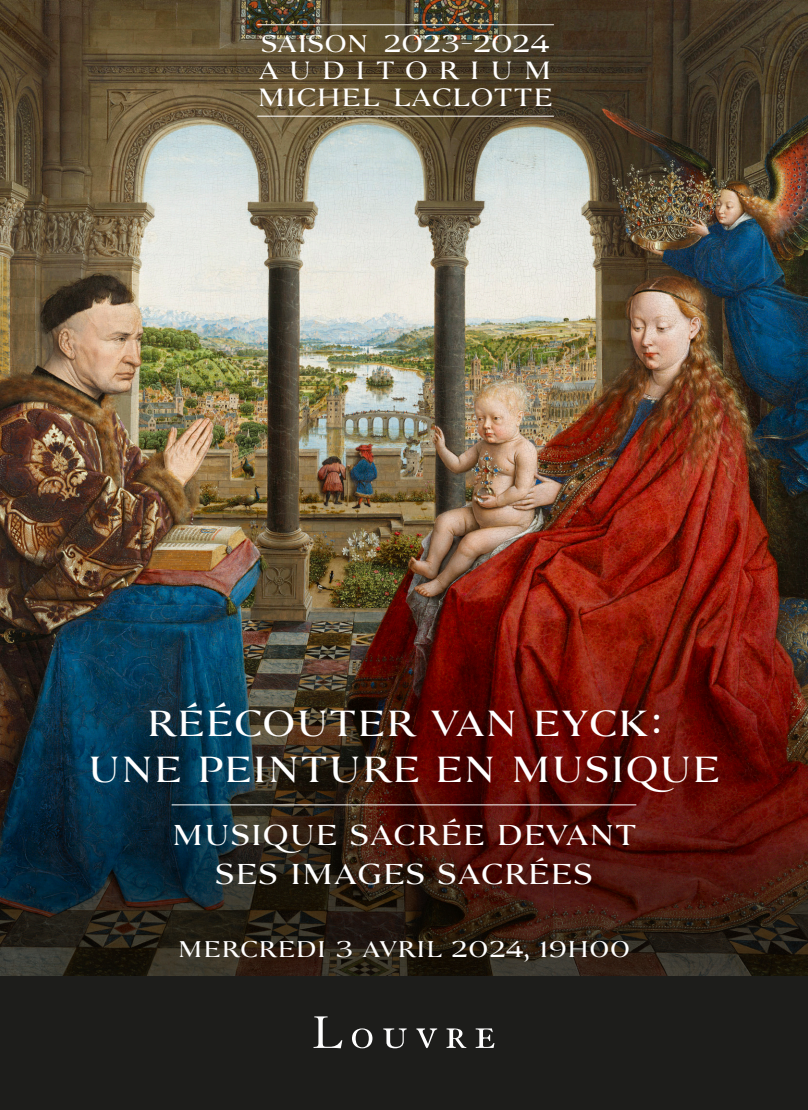
<style>
.page{position:relative;width:808px;height:1110px;background:#fff}
.page>*{position:absolute;margin:0;border:0;box-sizing:border-box;transform-origin:0 0}
.t1{font:36px/46.5px "Louvre Serif Med";color:#fff;text-align:center}
.t2{font:28.5px/39px "Louvre Serif Med";color:#fff;text-align:center}
.t3{font:24.75px/27px "Louvre Serif Med";letter-spacing:.385em;color:#fff}
.t4{font:24px "Louvre Serif Med";letter-spacing:-.015em;color:#fff}
.t5{font:22.5px "Louvre Serif Med";letter-spacing:.005em;color:#fff}
</style>
<div class="page">
<img style="left:0;top:0;width:808px;height:456px">
<img style="left:0;top:456px;width:808px;height:521px">
<hr style="left:257px;top:116px;width:297px;height:1px;background:#fff">
<hr style="left:257px;top:24px;width:297px;height:1px;background:#fff">
<hr style="left:172px;top:804px;width:464px;height:1px;background:#fff">
<div style="left:0;top:977px;width:808px;height:133px;background:#1d1d1b"></div>
<svg style="left:313px;top:1016px;width:29px;height:32px"></svg>
<svg style="left:352px;top:1028px;width:20px;height:20px"></svg>
<svg style="left:383px;top:1028px;width:24px;height:20px"></svg>
<svg style="left:416px;top:1028px;width:21px;height:20px"></svg>
<svg style="left:446px;top:1028px;width:20px;height:20px"></svg>
<svg style="left:476px;top:1028px;width:18px;height:20px"></svg>
<p class="t4" style="left:260px;top:28px;width:291px">SAISON 2023-2024</p>
<p class="t3" style="left:257px;top:57px;width:296px">AUDITORIUM<br>MICHEL LACLOTT</p>
<p class="t3" style="left:533px;top:84px;width:21px">E</p>
<p class="t1" style="left:87px;top:700px;width:634px">RÉÉCOUTER VAN EYCK:<br>UNE PEINTURE EN MUSIQUE</p>
<p class="t2" style="left:172px;top:816px;width:467px">MUSIQUE SACRÉE DEVANT<br>SES IMAGES SACRÉES</p>
<p class="t5" style="left:178px;top:934px;width:454px">MERCREDI 3 AVRIL 2024, 19H00</p>
</div>
